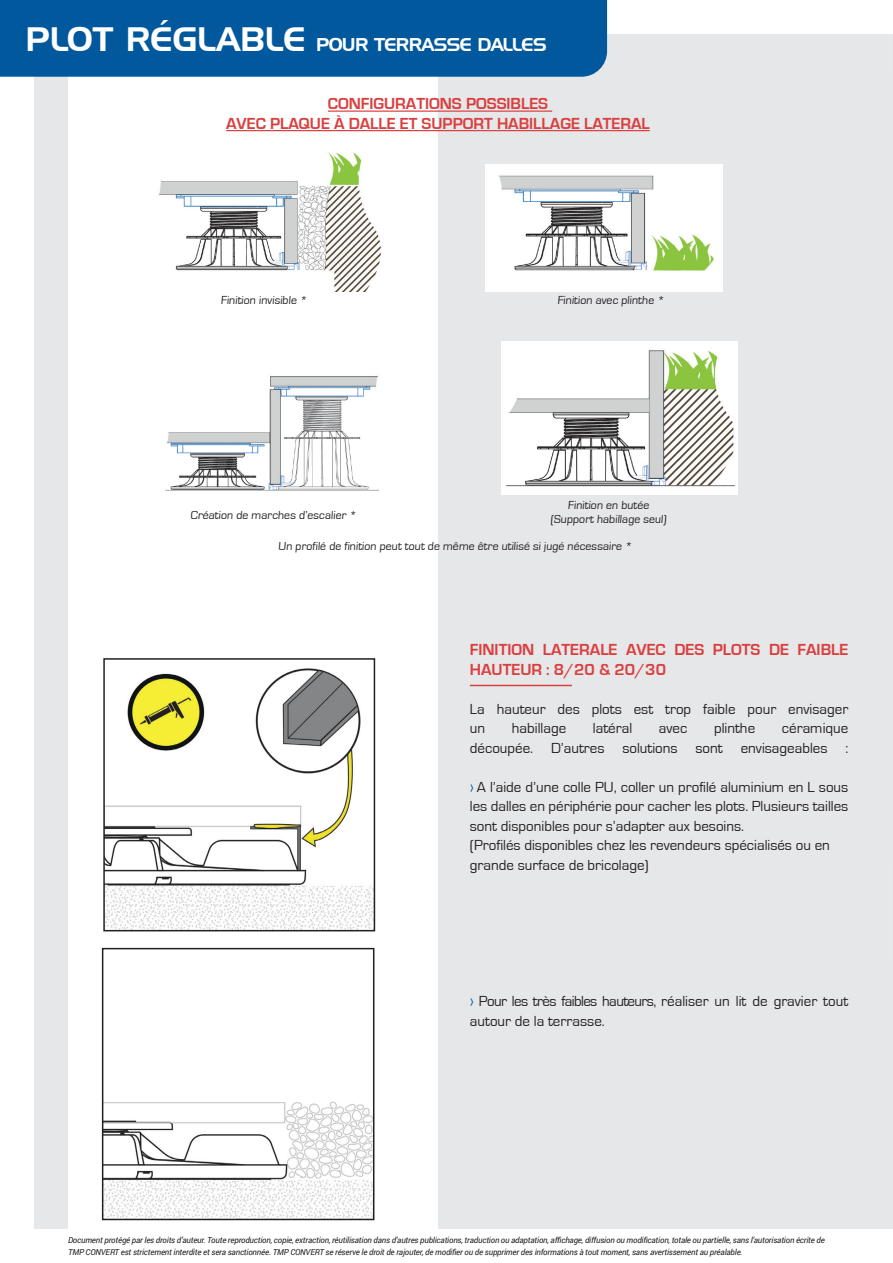
<style>
.page{position:relative;width:893px;height:1263px;background:#fff}
.page>*{position:absolute;margin:0;border:0;box-sizing:border-box;transform-origin:0 0}
.t1{font:18px "Handel Gothic BT";letter-spacing:-.04em;color:#fff}
.t2{font:700 16.5px/19.5px "Eurostile";color:#db3f3f}
.t3{font:15px/19.5px "Eurostile";color:#231f20}
.t4{font:12px "Eurostile";color:#231f20}
.t5{font:italic 8.25px/12px "Roboto";letter-spacing:-.02em;color:#231f20}
.s1{font-size:33px}
.s2{color:#01589c}
</style>
<div class="page">
<div style="left:34px;top:34px;width:859px;height:1195px;background:#e6e7e9"></div>
<hr style="left:892px;top:436px;width:1px;height:259px;background:#fff">
<hr style="left:892px;top:695px;width:1px;height:389px;background:#fff">
<svg style="left:892px;top:862px;width:1px;height:102px"></svg>
<hr style="left:470px;top:685px;width:102px;height:1px;background:#db3f3f">
<div style="left:68px;top:0;width:370px;height:1231px;background:#fff"></div>
<img style="left:106px;top:668px;width:266px;height:260px">
<div style="left:103px;top:658px;width:272px;height:273px;border:2px solid #231f20"></div>
<img style="left:105px;top:1101px;width:266px;height:116px">
<div style="left:102px;top:948px;width:272px;height:272px;border:2px solid #231f20"></div>
<hr style="left:328px;top:111px;width:224px;height:1px;background:#db3f3f">
<hr style="left:226px;top:130px;width:424px;height:1px;background:#db3f3f">
<img style="left:159px;top:151px;width:222px;height:141px">
<img style="left:485px;top:164px;width:237px;height:128px">
<img style="left:165px;top:376px;width:214px;height:115px">
<img style="left:501px;top:342px;width:237px;height:152px">
<div style="left:0;top:0;width:607px;height:77px;background:#01589c"></div>
<p class="t1" style="left:26px;top:33px;width:523px"><span class="s1">PLOT RÉGLABLE</span> POUR TERRASSE DALLES</p>
<p class="t2" style="left:328px;top:95px;width:222px">CONFIGURATIONS POSSIBLES</p>
<p class="t2" style="left:226px;top:114px;width:425px">AVEC PLAQUE À DALLE ET SUPPORT HABILLAGE LATERAL</p>
<p class="t4" style="left:221px;top:293px;width:89px">Finition invisible *</p>
<p class="t4" style="left:557px;top:293px;width:110px">Finition avec plinthe *</p>
<p class="t4" style="left:568px;top:498px;width:84px">Finition en butée</p>
<p class="t4" style="left:551px;top:513px;width:119px">(Support habillage seul)</p>
<p class="t4" style="left:278px;top:540px;width:357px">Un profilé de finition peut tout de même être utilisé si jugé nécessaire *</p>
<p class="t4" style="left:191px;top:508px;width:169px">Création de marches d’escalier *</p>
<p class="t2" style="left:470px;top:640px;width:380px">FINITION LATERALE AVEC DES PLOTS DE FAIBLE<br>HAUTEUR : 8/20 &amp; 20/30</p>
<p class="t3" style="left:470px;top:699px;width:380px">La hauteur des plots est trop faible pour envisager un</p>
<p class="t3" style="left:470px;top:719px;width:380px;text-align:right">céramique<br>découpée. D’autres solutions sont envisageables :</p>
<p class="t3" style="left:470px;top:777px;width:380px;text-align:justify"><span class="s2">›</span> A l’aide d’une colle PU, coller un profilé aluminium en L sous les dalles en périphérie pour cacher les plots. Plusieurs tailles sont disponibles pour s’adapter aux besoins.</p>
<p class="t3" style="left:470px;top:836px;width:362px">(Profilés disponibles chez les revendeurs spécialisés ou en</p>
<p class="t3" style="left:470px;top:855px;width:180px">grande surface de bricolage)</p>
<p class="t3" style="left:512px;top:719px;width:56px">habillage</p>
<p class="t3" style="left:593px;top:719px;width:41px">latéral</p>
<p class="t3" style="left:659px;top:719px;width:30px">avec</p>
<p class="t3" style="left:714px;top:719px;width:43px">plinthe</p>
<p class="t3" style="left:470px;top:992px;width:380px"><span class="s2">›</span> Pour les très faibles hauteurs, réaliser un lit de gravier tout autour de la terrasse.</p>
<p class="t5" style="left:68px;top:1233px;width:758px">Document protégé par les droits d’auteur. Toute reproduction, copie, extraction, réutilisation dans d’autres publications, traduction ou adaptation, affichage, diffusion ou modification, totale ou partielle, sans l’autorisation écrite de<br>TMP CONVERT est strictement interdite et sera sanctionnée. TMP CONVERT se réserve le droit de rajouter, de modifier ou de supprimer des informations à tout moment, sans avertissement au préalable.</p>
</div>
